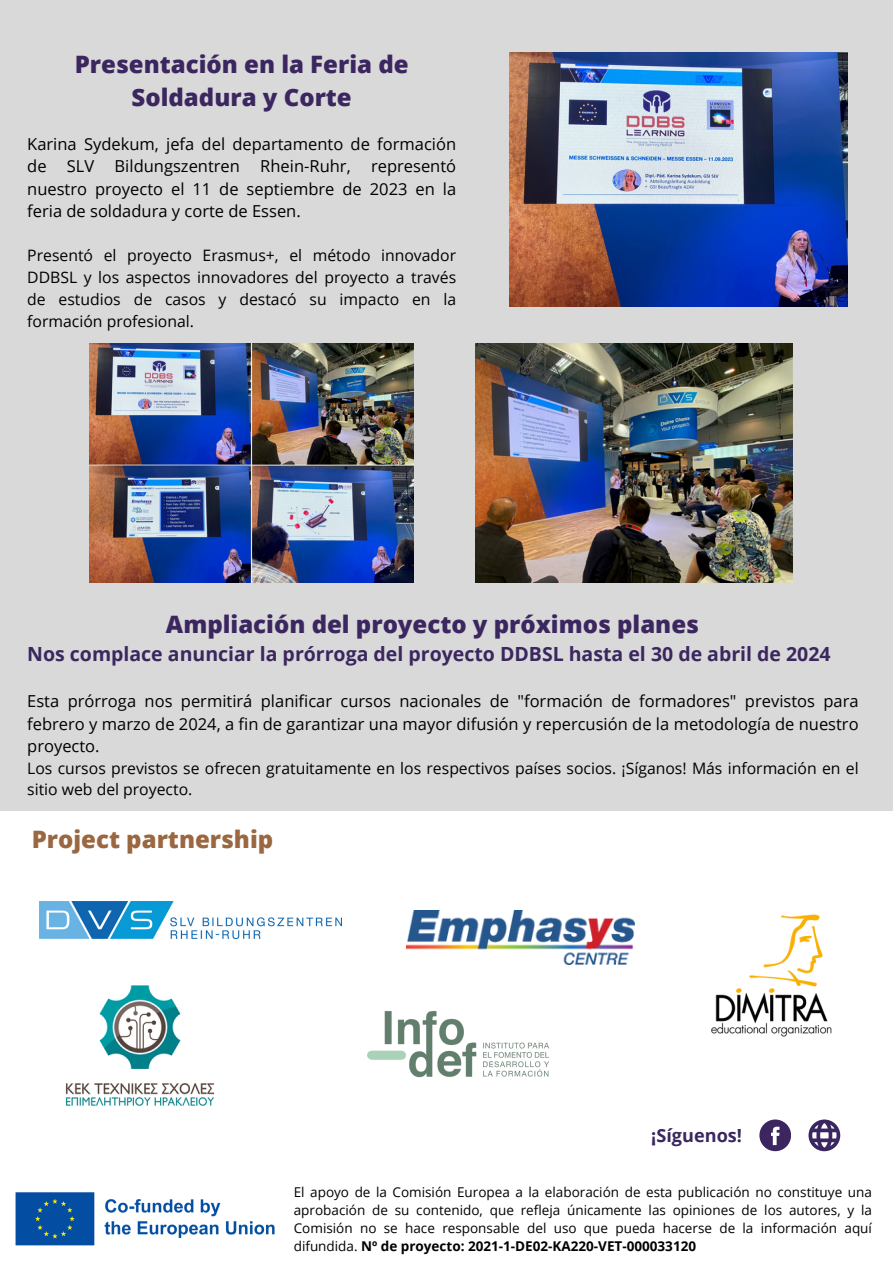
<style>
.page{position:relative;width:893px;height:1264px;background:#fff}
.page>*{position:absolute;margin:0;border:0;box-sizing:border-box;transform-origin:0 0}
.t1{font:800 24px/32.7px "Open Sans";color:#3b265f;text-align:center}
.t2{font:800 24px "Open Sans";color:#9a6740}
.t3{font:700 19.5px "Open Sans";color:#3b265f}
.t4{font:700 18.15px "Open Sans";color:#3b265f}
.t5{font:16.5px/22.5px "Open Sans";color:#000;text-align:justify}
.t6{font:15.75px/21.9px "Open Sans";color:#000}
.t7{font:13.5px/18px "Open Sans";color:#000;text-align:justify}
.s1{font-weight:700}
</style>
<div class="page">
<div style="left:0;top:0;width:892px;height:810px;background:#d9d9d9"></div>
<img style="left:15px;top:1192px;width:260px;height:54px">
<svg style="left:808px;top:1119px;width:32px;height:31px"></svg>
<svg style="left:759px;top:1119px;width:31px;height:31px"></svg>
<img style="left:509px;top:52px;width:338px;height:254px">
<img style="left:90px;top:343px;width:324px;height:239px">
<img style="left:475px;top:343px;width:317px;height:239px">
<img style="left:39px;top:901px;width:302px;height:37px">
<img style="left:65px;top:985px;width:150px;height:122px">
<img style="left:367px;top:1010px;width:182px;height:68px">
<img style="left:406px;top:910px;width:228px;height:54px">
<img style="left:711px;top:914px;width:121px;height:123px">
<p class="t1" style="left:75px;top:47px;width:335px">Presentación en la Feria de<br>Soldadura y Corte</p>
<h3 class="t5" style="left:27px;top:132px;width:430px">Karina Sydekum, jefa del departamento de formación de SLV Bildungszentren Rhein-Ruhr, representó nuestro proyecto el 11 de septiembre de 2023 en la feria de soldadura y corte de Essen.</h3>
<h1 class="t6" style="left:27px;top:244px;width:430px;text-align:justify">Presentó el proyecto Erasmus+, el método innovador DDBSL y los aspectos innovadores del proyecto a través de estudios de casos y destacó su impacto en la formación profesional.</h1>
<p class="t1" style="left:166px;top:607px;width:534px">Ampliación del proyecto y próximos planes</p>
<p class="t3" style="left:27px;top:640px;width:804px">Nos complace anunciar la prórroga del proyecto DDBSL hasta el 30 de abril de 2024</p>
<h1 class="t5" style="left:27px;top:689px;width:832px">Esta prórroga nos permitirá planificar cursos nacionales de "formación de formadores" previstos para febrero y marzo de 2024, a fin de garantizar una mayor difusión y repercusión de la metodología de nuestro proyecto.</h1>
<h1 class="t6" style="left:27px;top:757px;width:832px;line-height:21.3px">Los cursos previstos se ofrecen gratuitamente en los respectivos países socios. ¡Síganos! Más información en el sitio web del proyecto.</h1>
<p class="t2" style="left:32px;top:821px;width:243px">Project partnership</p>
<p class="t4" style="left:651px;top:1123px;width:92px">¡Síguenos!</p>
<h2 class="t7" style="left:294px;top:1182px;width:579px">El apoyo de la Comisión Europea a la elaboración de esta publicación no constituye una aprobación de su contenido, que refleja únicamente las opiniones de los autores, y la Comisión no se hace responsable del uso que pueda hacerse de la información aquí difundida. <span class="s1">Nº de proyecto: 2021-1-DE02-KA220-VET-000033120</span></h2>
</div>
